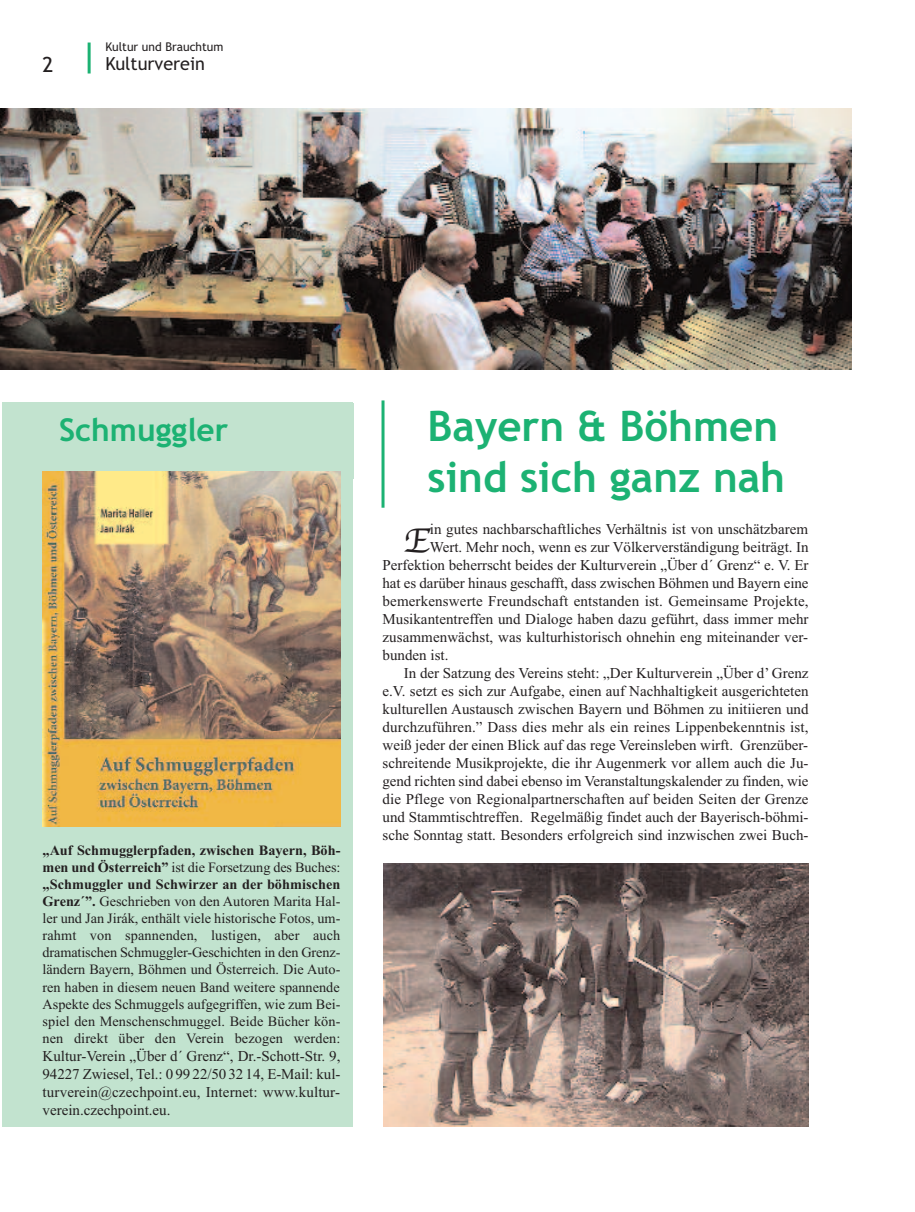
<style>
.page{position:relative;width:915px;height:1212px;background:#fff}
.page>*{position:absolute;margin:0;border:0;box-sizing:border-box;transform-origin:0 0}
.t1{font:700 42px/50.4px "Trebuchet MS";color:#1cb273}
.t2{font:35.85px "Apple Chancery";color:#231f20}
.t3{font:700 31.5px "Trebuchet MS";color:#1cb273}
.t4{font:21px "Trebuchet MS";color:#231f20}
.t5{font:18px "Trebuchet MS";color:#231f20}
.t6{font:15px/18px "Times New Roman";color:#231f20;text-align:justify}
.t7{font:14.25px/17.1px "Times New Roman";letter-spacing:.01em;color:#231f20;text-align:justify}
.t8{font:12px "Trebuchet MS";color:#231f20}
.s1{font-weight:700}
</style>
<div class="page">
<hr style="left:88px;top:43px;width:3px;height:31px;background:#1cb273">
<img style="left:383px;top:864px;width:425px;height:263px">
<img style="left:0;top:108px;width:850px;height:262px">
<div style="left:2px;top:402px;width:351px;height:725px;background:#c2e3cf"></div>
<hr style="left:381px;top:400px;width:3px;height:108px;background:#1cb273">
<img style="left:43px;top:471px;width:297px;height:355px">
<p class="t8" style="left:106px;top:40px;width:119px">Kultur und Brauchtum</p>
<h3 class="t4" style="left:43px;top:53px;width:13px">2</h3>
<p class="t5" style="left:106px;top:53px;width:101px">Kulturverein</p>
<h3 class="t3" style="left:59px;top:412px;width:171px">Schmuggler</h3>
<p class="t7" style="left:43px;top:841px;width:299px"><span class="s1">„Auf Schmugglerpfaden, zwischen Bayern, Böh&shy;men und Österreich”</span> ist die Forsetzung des Buches: <span class="s1">„Schmuggler und Schwirzer an der böhmischen Grenz´”.</span> Geschrieben von den Autoren Marita Hal&shy;ler und Jan Jirák, enthält viele historische Fotos, um&shy;rahmt von spannenden, lustigen, aber auch dramatischen Schmuggler-Geschichten in den Grenz&shy;ländern Bayern, Böhmen und Österreich. Die Auto&shy;ren haben in diesem neuen Band weitere spannende Aspekte des Schmuggels aufgegriffen, wie zum Bei&shy;spiel den Menschenschmuggel. Beide Bücher kön&shy;nen direkt über den Verein bezogen werden:</p>
<p class="t6" style="left:43px;top:1046px;width:299px">Kultur-Verein „Über d´ Grenz“, Dr.-Schott-Str. 9, 94227 Zwiesel, Tel.: 0 99 22/50 32 14, E-Mail: kul&shy;turverein@czechpoint.eu, Internet: www.kultur&shy;verein.czechpoint.eu.</p>
<h1 class="t1" style="left:427px;top:402px;width:359px">Bayern &amp; Böhmen sind sich ganz nah</h1>
<h2 class="t2" style="left:403px;top:518px;width:28px">E</h2>
<p class="t6" style="left:429px;top:520px;width:380px">in gutes nachbarschaftliches Verhältnis ist von unschätzbarem</p>
<p class="t6" style="left:429px;top:538px;width:380px">Wert. Mehr noch, wenn es zur Völkerverständigung beiträgt. In</p>
<p class="t6" style="left:382px;top:556px;width:427px">Perfektion beherrscht beides der Kulturverein „Über d´ Grenz“ e. V. Er</p>
<p class="t6" style="left:382px;top:574px;width:427px">hat es darüber hinaus geschafft, dass zwischen Böhmen und Bayern eine</p>
<p class="t6" style="left:382px;top:592px;width:427px">bemerkenswerte Freundschaft entstanden ist. Gemeinsame Projekte,</p>
<p class="t6" style="left:382px;top:610px;width:427px">Musikantentreffen und Dialoge haben dazu geführt, dass immer mehr</p>
<p class="t6" style="left:382px;top:628px;width:427px">zusammenwächst, was kulturhistorisch ohnehin eng miteinander ver-</p>
<p class="t6" style="left:382px;top:646px;width:67px">bunden ist.</p>
<p class="t6" style="left:403px;top:664px;width:406px">In der Satzung des Vereins steht: „Der Kulturverein „Über d’ Grenz</p>
<p class="t6" style="left:382px;top:682px;width:427px">e.V. setzt es sich zur Aufgabe, einen auf Nachhaltigkeit ausgerichteten</p>
<p class="t6" style="left:382px;top:700px;width:427px">kulturellen Austausch zwischen Bayern und Böhmen zu initiieren und</p>
<p class="t6" style="left:382px;top:718px;width:427px">durchzuführen.” Dass dies mehr als ein reines Lippenbekenntnis ist,</p>
<p class="t6" style="left:382px;top:736px;width:427px">weiß jeder der einen Blick auf das rege Vereinsleben wirft. Grenzüber-</p>
<p class="t6" style="left:382px;top:754px;width:427px">schreitende Musikprojekte, die ihr Augenmerk vor allem auch die Ju-</p>
<p class="t6" style="left:382px;top:772px;width:427px">gend richten sind dabei ebenso im Veranstaltungskalender zu finden, wie</p>
<p class="t6" style="left:382px;top:790px;width:427px">die Pflege von Regionalpartnerschaften auf beiden Seiten der Grenze</p>
<p class="t6" style="left:382px;top:808px;width:427px">und Stammtischtreffen. Regelmäßig findet auch der Bayerisch-böhmi-</p>
<p class="t6" style="left:382px;top:826px;width:427px">sche Sonntag statt. Besonders erfolgreich sind inzwischen zwei Buch-</p>
</div>
